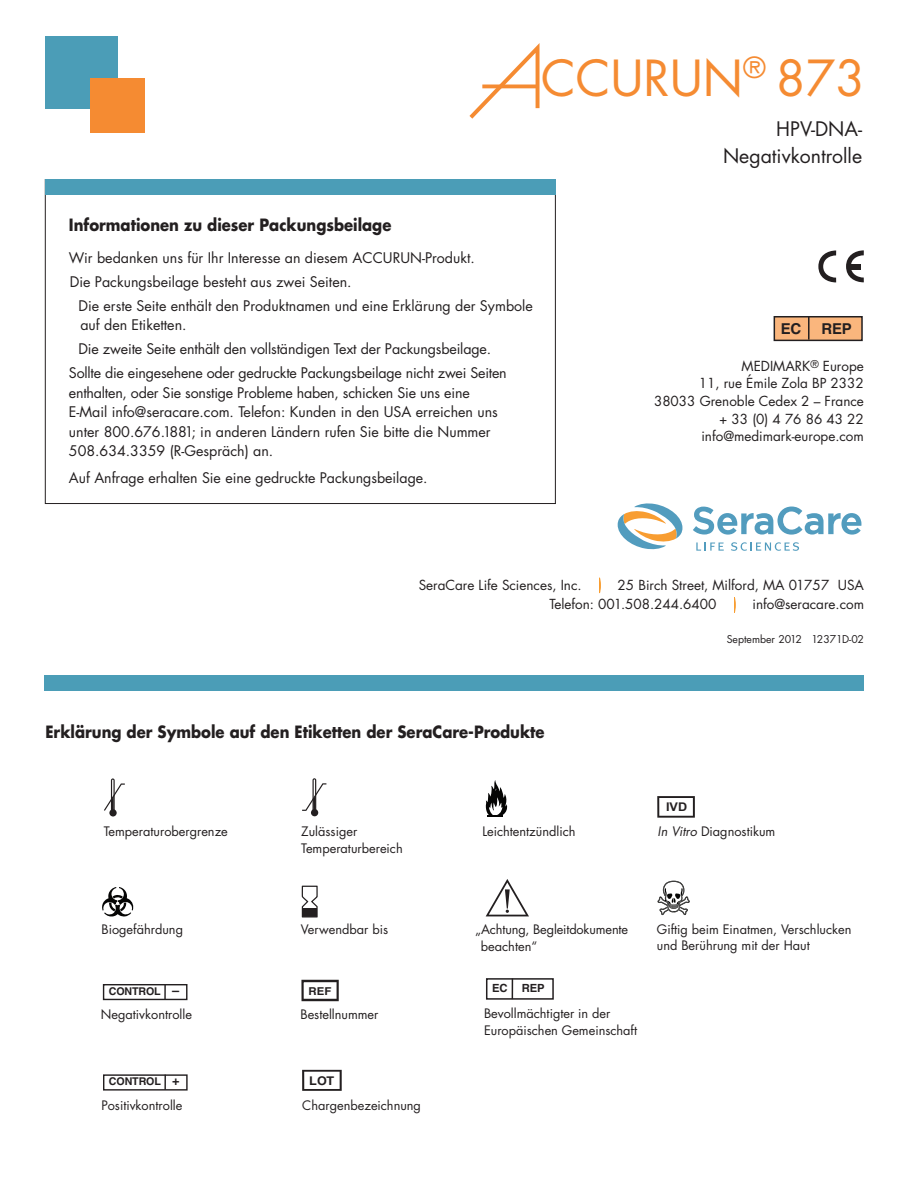
<style>
.page{position:relative;width:918px;height:1188px;background:#fff}
.page>*{position:absolute;margin:0;border:0;box-sizing:border-box;transform-origin:0 0}
.t1{font:48.3px "Futura";color:#f58b32}
.t2{font:19.5px/27px "Futura";color:#231f20;text-align:right}
.t3{font:700 16.5px "Futura";color:#231f20;scale:.9 1}
.t4{font:700 15px "Helvetica";color:#231f20}
.t5{font:14.25px/19.5px "Futura";color:#231f20}
.t6{font:13.5px/17.7px "Futura";color:#231f20;text-align:right}
.t7{font:12.75px/16.5px "Futura";color:#231f20}
.t8{font:700 12px "Helvetica";color:#231f20;scale:1.05 1}
.t9{font:700 12px "Arial";color:#231f20;scale:1.05 1}
.t10{font:700 11.25px "Helvetica";color:#231f20}
.t11{font:700 10.8px "Helvetica";color:#231f20;scale:1.05 1}
.t12{font:700 10.65px "Helvetica";letter-spacing:-.01em;color:#231f20}
.t13{font:10.5px "Futura";color:#231f20}
.s1{font-style:italic}
.s2{font-size:12.9px}
</style>
<div class="page">
<div style="left:109px;top:809px;width:8px;height:8px;background:#231f20;border-radius:50%"></div>
<svg style="left:104px;top:778px;width:21px;height:33px"></svg>
<svg style="left:302px;top:1070px;width:40px;height:21px"></svg>
<svg style="left:301px;top:980px;width:38px;height:21px"></svg>
<div style="left:311px;top:809px;width:7px;height:7px;background:#231f20;border-radius:50%"></div>
<svg style="left:302px;top:778px;width:24px;height:33px"></svg>
<svg style="left:102px;top:887px;width:32px;height:30px"></svg>
<svg style="left:302px;top:886px;width:16px;height:32px"></svg>
<div style="left:103px;top:984px;width:84px;height:16px;border:1px solid #231f20"></div>
<svg style="left:164px;top:984px;width:2px;height:15px"></svg>
<div style="left:103px;top:1074px;width:85px;height:17px;border:1px solid #231f20"></div>
<svg style="left:164px;top:1075px;width:2px;height:15px"></svg>
<svg style="left:486px;top:879px;width:43px;height:37px"></svg>
<div style="left:486px;top:978px;width:68px;height:22px;border:2px solid #231f20"></div>
<svg style="left:512px;top:978px;width:1px;height:21px"></svg>
<svg style="left:657px;top:796px;width:38px;height:22px"></svg>
<svg style="left:486px;top:780px;width:21px;height:37px"></svg>
<svg style="left:658px;top:881px;width:32px;height:34px"></svg>
<svg style="left:469px;top:43px;width:71px;height:76px"></svg>
<hr style="left:482px;top:85px;width:56px;height:3px;background:#f58b32">
<svg style="left:617px;top:503px;width:245px;height:48px"></svg>
<div style="left:45px;top:675px;width:819px;height:16px;background:#4b9db7"></div>
<div style="left:774px;top:317px;width:88px;height:23px;background:#fab67d"></div>
<div style="left:774px;top:316px;width:89px;height:25px;border:2px solid #231f20"></div>
<hr style="left:808px;top:316px;width:2px;height:24px;background:#231f20">
<svg style="left:846px;top:250px;width:18px;height:32px"></svg>
<div style="left:850px;top:264px;width:11px;height:5px;background:#231f20"></div>
<svg style="left:818px;top:250px;width:18px;height:32px"></svg>
<div style="left:45px;top:37px;width:73px;height:72px;background:#4b9db7"></div>
<div style="left:90px;top:79px;width:54px;height:54px;background:#f58b32"></div>
<svg style="left:734px;top:597px;width:2px;height:16px"></svg>
<svg style="left:599px;top:578px;width:2px;height:15px"></svg>
<div style="left:45px;top:179px;width:511px;height:16px;background:#4b9db7"></div>
<h1 class="t1" style="left:541px;top:56px;width:326px">CCURUN<sup>®</sup> 873</h1>
<p class="t3" style="left:69px;top:218px;width:360px">Informationen zu dieser Packungsbeilage</p>
<p class="t5" style="left:69px;top:247px;width:407px;line-height:24px">Wir bedanken uns für Ihr Interesse an diesem ACCURUN-Produkt.<br>Die Packungsbeilage besteht aus zwei Seiten.</p>
<p class="t5" style="left:78px;top:297px;width:456px">Die erste Seite enthält den Produktnamen und eine Erklärung der Symbole auf den Etiketten.</p>
<p class="t5" style="left:69px;top:338px;width:439px;line-height:24px;text-align:center">Die zweite Seite enthält den vollständigen Text der Packungsbeilage.<br>Sollte die eingesehene oder gedruckte Packungsbeilage nicht zwei Seiten</p>
<p class="t5" style="left:69px;top:384px;width:430px">enthalten, oder Sie sonstige Probleme haben, schicken Sie uns eine E-Mail info@seracare.com. Telefon: Kunden in den USA erreichen uns unter 800.676.1881; in anderen Ländern rufen Sie bitte die Nummer 508.634.3359 (R-Gespräch) an.</p>
<p class="t5" style="left:69px;top:470px;width:360px">Auf Anfrage erhalten Sie eine gedruckte Packungsbeilage.</p>
<h2 class="t2" style="left:723px;top:117px;width:141px">HPV-DNA-<br>Negativkontrolle</h2>
<p class="t4" style="left:781px;top:323px;width:22px">EC</p>
<p class="t4" style="left:821px;top:323px;width:32px">REP</p>
<p class="t6" style="left:654px;top:358px;width:211px">MEDIMARK<sup>®</sup> Europe<br>11, rue Émile Zola BP 2332<br>38033 Grenoble Cedex 2 – France + 33 (0) 4 76 86 43 22 info@medimark-europe.com</p>
<p class="t6" style="left:419px;top:577px;width:164px">SeraCare Life Sciences, Inc.</p>
<p class="t6" style="left:549px;top:576px;width:316px;line-height:19.5px;text-align:left;text-indent:68px">25 Birch Street, Milford, MA 01757 USA<br>Telefon: 001.508.244.6400</p>
<p class="t6" style="left:752px;top:597px;width:113px">info@seracare.com</p>
<p class="t13" style="left:727px;top:634px;width:139px">September 2012 12371D-02</p>
<p class="t3" style="left:45px;top:724px;width:556px">Erklärung der Symbole auf den Etiketten der SeraCare-Produkte</p>
<p class="t9" style="left:666px;top:800px;width:22px">IVD</p>
<p class="t7" style="left:104px;top:825px;width:126px">Temperaturobergrenze</p>
<p class="t7" style="left:301px;top:825px;width:103px">Zulässiger<br>Temperaturbereich</p>
<p class="t7" style="left:482px;top:825px;width:95px">Leichtentzündlich</p>
<p class="t7" style="left:658px;top:824px;width:119px"><span class="s1">In Vitro</span> Diagnostikum</p>
<p class="t7" style="left:102px;top:923px;width:83px">Biogefährdung</p>
<p class="t7" style="left:301px;top:923px;width:89px">Verwendbar bis</p>
<p class="t12" style="left:109px;top:987px;width:72px">CONTROL <span class="s2">–</span></p>
<p class="t11" style="left:309px;top:987px;width:23px">REF</p>
<p class="t7" style="left:101px;top:1007px;width:92px">Negativkontrolle</p>
<p class="t7" style="left:300px;top:1007px;width:80px">Bestellnummer</p>
<p class="t12" style="left:109px;top:1078px;width:72px">CONTROL <span class="s2">+</span></p>
<p class="t7" style="left:101px;top:1098px;width:83px">Positivkontrolle</p>
<p class="t8" style="left:309px;top:1076px;width:25px">LOT</p>
<p class="t7" style="left:302px;top:1098px;width:120px">Chargenbezeichnung</p>
<p class="t7" style="left:481px;top:922px;width:149px;text-indent:-6px">„Achtung, Begleitdokumente beachten“</p>
<p class="t10" style="left:492px;top:984px;width:17px">EC</p>
<p class="t10" style="left:522px;top:984px;width:24px">REP</p>
<p class="t7" style="left:484px;top:1006px;width:155px">Bevollmächtigter in der<br>Europäischen Gemeinschaft</p>
<p class="t7" style="left:657px;top:922px;width:196px">Giftig beim Einatmen, Verschlucken und Berührung mit der Haut</p>
</div>
